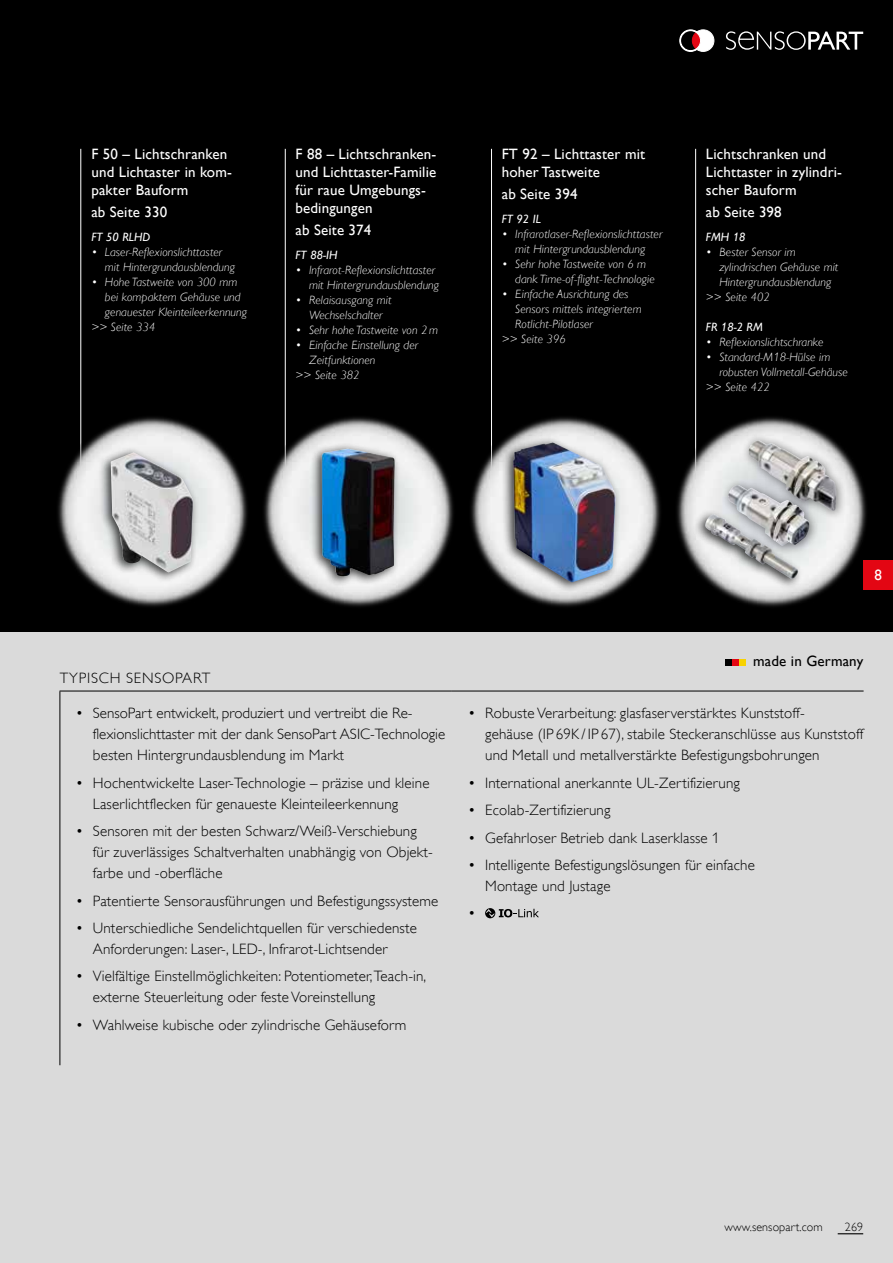
<style>
.page{position:relative;width:893px;height:1263px;background:#dadada}
.page>*{position:absolute;margin:0;border:0;box-sizing:border-box;transform-origin:0 0}
.t1{font:300 15px/21px "Gill Alt One";letter-spacing:.01em;color:#000}
.t2{font:15px/18px "Gill Alt One";letter-spacing:.01em;color:#fff}
.t3{font:300 15px "Gill Alt One";letter-spacing:.05em;color:#000}
.t4{font:15px "Gill Alt One";letter-spacing:.01em;color:#000}
.t5{font:italic 300 12px/15px "Gill Alt One";letter-spacing:.01em;color:#fff}
.t6{font:italic 12px "Gill Alt One";letter-spacing:.01em;color:#fff}
.t7{font:300 12px "Gill Alt One";letter-spacing:.01em;color:#000}
</style>
<div class="page">
<svg style="left:838px;top:1233px;width:25px;height:1px"></svg>
<div style="left:0;top:0;width:893px;height:631px;background:#000"></div>
<hr style="left:80px;top:149px;width:1px;height:369px;background:#fff">
<hr style="left:285px;top:149px;width:1px;height:376px;background:#fff">
<hr style="left:695px;top:149px;width:1px;height:376px;background:#fff">
<hr style="left:491px;top:149px;width:1px;height:387px;background:#fff">
<hr style="left:60px;top:691px;width:1px;height:374px;background:#000">
<hr style="left:60px;top:691px;width:391px;height:1px;background:#000">
<hr style="left:451px;top:691px;width:413px;height:1px;background:#000">
<svg style="left:485px;top:908px;width:54px;height:10px"></svg>
<img style="left:53px;top:412px;width:200px;height:200px;border-radius:100px">
<img style="left:259px;top:412px;width:200px;height:200px;border-radius:100px">
<img style="left:466px;top:412px;width:199px;height:200px;border-radius:100px">
<div style="left:98px;top:447px;width:101px;height:136px;background:#000;opacity:.75"></div>
<img style="left:111px;top:452px;width:82px;height:120px">
<div style="left:309px;top:442px;width:91px;height:145px;background:#000;opacity:.75"></div>
<img style="left:322px;top:449px;width:25px;height:118px">
<div style="left:500px;top:436px;width:121px;height:157px;background:#000;opacity:.75"></div>
<img style="left:513px;top:442px;width:103px;height:141px">
<img style="left:672px;top:412px;width:200px;height:200px;border-radius:100px">
<div style="left:693px;top:508px;width:110px;height:82px;background:#000;opacity:.75"></div>
<img style="left:705px;top:514px;width:95px;height:67px">
<div style="left:741px;top:433px;width:106px;height:88px;background:#000;opacity:.5"></div>
<img style="left:748px;top:440px;width:88px;height:71px">
<div style="left:721px;top:478px;width:98px;height:78px;background:#000;opacity:.5"></div>
<img style="left:728px;top:485px;width:81px;height:61px">
<div style="left:725px;top:659px;width:7px;height:7px;background:#000"></div>
<div style="left:732px;top:659px;width:7px;height:7px;background:#e30613"></div>
<div style="left:739px;top:659px;width:7px;height:7px;background:#f8d200"></div>
<div style="left:863px;top:560px;width:30px;height:29px;background:#e30613"></div>
<svg style="left:726px;top:31px;width:137px;height:19px"></svg>
<svg style="left:680px;top:30px;width:34px;height:22px"></svg>
<p class="t2" style="left:91px;top:145px;width:142px">F 50 – Lichtschranken und Lichtaster in kom&shy;pakter Bauform</p>
<p class="t2" style="left:91px;top:203px;width:77px">ab Seite 330</p>
<p class="t6" style="left:91px;top:230px;width:61px">FT 50 RLHD</p>
<p class="t5" style="left:105px;top:244px;width:131px;text-indent:-14px">• Laser-Reflexionslichttaster mit Hintergrundausblendung</p>
<p class="t5" style="left:91px;top:274px;width:147px">• Hohe Tastweite von 300 mm</p>
<p class="t5" style="left:105px;top:289px;width:137px">bei kompaktem Gehäuse und</p>
<p class="t5" style="left:105px;top:304px;width:144px">genauester Kleinteileerkennung</p>
<p class="t5" style="left:91px;top:319px;width:65px">&gt;&gt; Seite 334</p>
<p class="t2" style="left:296px;top:145px;width:142px">F 88 – Lichtschranken&shy;und Lichttaster-Familie für raue Umgebungs&shy;bedingungen</p>
<p class="t2" style="left:296px;top:221px;width:77px">ab Seite 374</p>
<p class="t6" style="left:296px;top:248px;width:44px">FT 88-IH</p>
<p class="t5" style="left:309px;top:262px;width:131px;text-indent:-14px">• Infrarot-Reflexionslichttaster mit Hintergrundausblendung</p>
<p class="t5" style="left:296px;top:292px;width:97px;text-align:center">• Relaisausgang mit<br>Wechselschalter</p>
<p class="t5" style="left:296px;top:322px;width:144px">• Sehr hohe Tastweite von 2m</p>
<p class="t5" style="left:296px;top:337px;width:124px">• Einfache Einstellung der</p>
<p class="t5" style="left:309px;top:352px;width:68px">Zeitfunktionen</p>
<p class="t5" style="left:296px;top:367px;width:65px">&gt;&gt; Seite 382</p>
<p class="t2" style="left:502px;top:145px;width:145px">FT 92 – Lichttaster mit hoher Tastweite</p>
<p class="t2" style="left:502px;top:185px;width:77px">ab Seite 394</p>
<p class="t6" style="left:502px;top:212px;width:41px">FT 92 IL</p>
<p class="t5" style="left:502px;top:226px;width:162px;text-align:center">• Infrarotlaser-Reflexionslichttaster mit Hintergrundausblendung</p>
<p class="t5" style="left:515px;top:256px;width:141px;text-indent:-14px">• Sehr hohe Tastweite von 6 m dank Time-of-flight-Technologie</p>
<p class="t5" style="left:502px;top:286px;width:128px">• Einfache Ausrichtung des</p>
<p class="t5" style="left:515px;top:301px;width:128px">Sensors mittels integriertem</p>
<p class="t5" style="left:515px;top:316px;width:79px">Rotlicht-Pilotlaser</p>
<p class="t5" style="left:502px;top:331px;width:65px">&gt;&gt; Seite 396</p>
<p class="t2" style="left:706px;top:145px;width:136px">Lichtschranken und<br>Lichttaster in zylindri&shy;scher Bauform</p>
<p class="t2" style="left:706px;top:203px;width:77px">ab Seite 398</p>
<p class="t6" style="left:706px;top:230px;width:41px">FMH 18</p>
<p class="t5" style="left:706px;top:244px;width:91px">• Bester Sensor im</p>
<p class="t5" style="left:719px;top:259px;width:120px">zylindrischen Gehäuse mit</p>
<p class="t5" style="left:719px;top:274px;width:113px">Hintergrundausblendung</p>
<p class="t5" style="left:706px;top:289px;width:65px">&gt;&gt; Seite 402</p>
<p class="t6" style="left:706px;top:320px;width:59px">FR 18-2 RM</p>
<p class="t5" style="left:706px;top:334px;width:119px">• Reflexionslichtschranke</p>
<p class="t5" style="left:706px;top:349px;width:126px">• Standard-M18-Hülse im</p>
<p class="t5" style="left:719px;top:364px;width:130px">robusten Vollmetall-Gehäuse</p>
<p class="t5" style="left:706px;top:379px;width:65px">&gt;&gt; Seite 422</p>
<p class="t2" style="left:874px;top:565px;width:9px">8</p>
<p class="t3" style="left:60px;top:669px;width:152px">TYPISCH SENSOPART</p>
<p class="t1" style="left:93px;top:703px;width:354px;text-indent:-17px">• SensoPart entwickelt, produziert und vertreibt die Re&shy;flexionslichttaster mit der dank SensoPart ASIC-Technologie besten Hintergrundausblendung im Markt</p>
<p class="t1" style="left:93px;top:772px;width:338px;text-indent:-17px">• Hochentwickelte Laser-Technologie – präzise und kleine<br>Laserlichtflecken für genaueste Kleinteileerkennung</p>
<p class="t1" style="left:93px;top:820px;width:340px;text-indent:-17px">• Sensoren mit der besten Schwarz/Weiß-Verschiebung für zuverlässiges Schaltverhalten unabhängig von Objekt&shy;farbe und -oberfläche</p>
<p class="t1" style="left:76px;top:890px;width:364px">• Patentierte Sensorausführungen und Befestigungssysteme</p>
<p class="t1" style="left:93px;top:917px;width:326px;text-indent:-17px">• Unterschiedliche Sendelichtquellen für verschiedenste<br>Anforderungen: Laser-, LED-, Infrarot-Lichtsender</p>
<p class="t1" style="left:93px;top:966px;width:335px;text-indent:-17px">• Vielfältige Einstellmöglichkeiten: Potentiometer, Teach-in, externe Steuerleitung oder feste Voreinstellung</p>
<p class="t1" style="left:76px;top:1014px;width:332px">• Wahlweise kubische oder zylindrische Gehäuseform</p>
<p class="t4" style="left:753px;top:653px;width:111px">made in Germany</p>
<p class="t1" style="left:485px;top:703px;width:380px;text-indent:-17px">• Robuste Verarbeitung: glasfaserverstärktes Kunststoff-<br>gehäuse (IP 69K / IP 67), stabile Steckeranschlüsse aus Kunststoff und Metall und metallverstärkte Befestigungsbohrungen</p>
<p class="t1" style="left:468px;top:772px;width:273px">• International anerkannte UL-Zertifizierung</p>
<p class="t1" style="left:468px;top:799px;width:144px">• Ecolab-Zertifizierung</p>
<p class="t1" style="left:468px;top:827px;width:253px">• Gefahrloser Betrieb dank Laserklasse 1</p>
<p class="t1" style="left:485px;top:854px;width:271px;text-indent:-17px">• Intelligente Befestigungslösungen für einfache<br>Montage und Justage</p>
<p class="t1" style="left:468px;top:903px;width:9px">•</p>
<p class="t7" style="left:725px;top:1220px;width:100px">www.sensopart.com</p>
<p class="t7" style="left:845px;top:1220px;width:20px">269</p>
</div>
